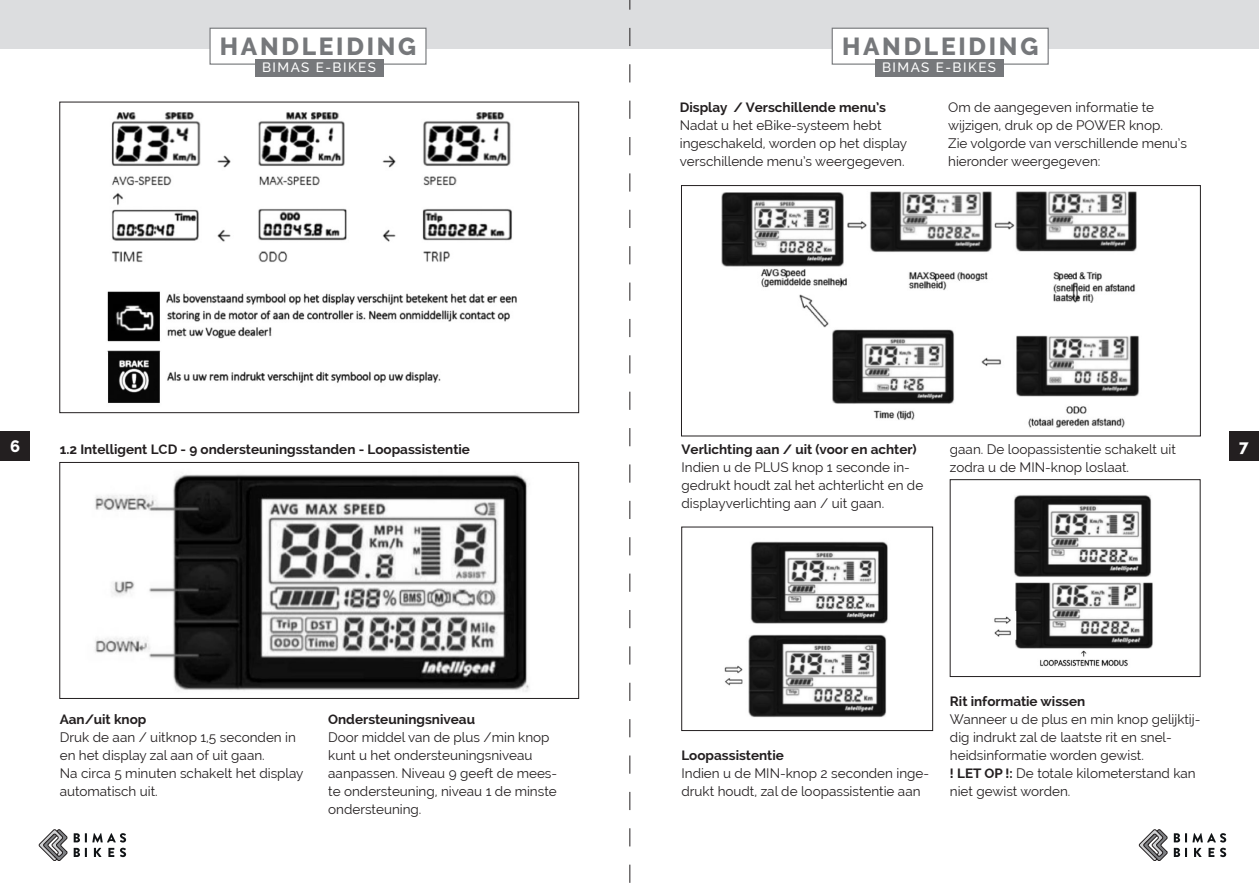
<style>
.page{position:relative;width:1259px;height:893px;background:#fff}
.page>*{position:absolute;margin:0;border:0;box-sizing:border-box;transform-origin:0 0}
.t1{font:800 24.6px "Raleway";letter-spacing:.11em;color:#76787b}
.t2{font:800 16.5px "Raleway";color:#fff}
.t3{font:13.5px/18px "Raleway";color:#231f20}
.t4{font:700 13.5px "Raleway";color:#231f20}
.t5{font:500 13.5px "Raleway";letter-spacing:.11em;color:#fff}
.s1{font-weight:700}
</style>
<div class="page">
<div style="left:0;top:0;width:629px;height:48px;background:#dcdddf"></div>
<div style="left:629px;top:0;width:630px;height:48px;background:#dcdddf"></div>
<div style="left:0;top:432px;width:30px;height:29px;background:#231f20"></div>
<div style="left:1229px;top:432px;width:30px;height:29px;background:#231f20"></div>
<svg style="left:39px;top:829px;width:29px;height:31px"></svg>
<svg style="left:74px;top:833px;width:52px;height:9px"></svg>
<svg style="left:74px;top:848px;width:13px;height:9px"></svg>
<svg style="left:94px;top:848px;width:7px;height:9px"></svg>
<svg style="left:108px;top:848px;width:6px;height:9px"></svg>
<svg style="left:120px;top:848px;width:6px;height:9px"></svg>
<svg style="left:1138px;top:829px;width:88px;height:31px"></svg>
<div style="left:832px;top:28px;width:216px;height:36px;background:#fff"></div>
<div style="left:831px;top:28px;width:217px;height:37px;border:1px solid #76787b"></div>
<div style="left:210px;top:28px;width:216px;height:36px;background:#fff"></div>
<div style="left:209px;top:28px;width:217px;height:37px;border:1px solid #76787b"></div>
<div style="left:255px;top:59px;width:128px;height:17px;background:#76787b"></div>
<div style="left:874px;top:59px;width:129px;height:17px;background:#76787b"></div>
<img style="left:107px;top:112px;width:410px;height:291px">
<div style="left:60px;top:102px;width:519px;height:311px;border:1px solid #231f20"></div>
<img style="left:95px;top:474px;width:434px;height:218px">
<div style="left:60px;top:462px;width:519px;height:237px;border:1px solid #231f20"></div>
<img style="left:724px;top:541px;width:164px;height:177px">
<div style="left:681px;top:527px;width:252px;height:204px;border:1px solid #231f20"></div>
<img style="left:994px;top:495px;width:159px;height:172px">
<div style="left:950px;top:479px;width:250px;height:198px;border:1px solid #231f20"></div>
<img style="left:721px;top:191px;width:418px;height:237px">
<div style="left:681px;top:185px;width:519px;height:251px;border:1px solid #231f20"></div>
<svg style="left:629px;top:0;width:1px;height:883px"></svg>
<h1 class="t1" style="left:220px;top:32px;width:198px">HANDLEIDING</h1>
<h1 class="t1" style="left:842px;top:32px;width:198px">HANDLEIDING</h1>
<p class="t5" style="left:262px;top:59px;width:115px">BIMAS E-BIKES</p>
<p class="t5" style="left:882px;top:59px;width:115px">BIMAS E-BIKES</p>
<p class="t4" style="left:680px;top:100px;width:208px">Display / Verschillende menu’s</p>
<p class="t3" style="left:680px;top:116px;width:229px">Nadat u het eBike-systeem hebt ingeschakeld, worden op het display verschillende menu’s weergegeven.</p>
<p class="t3" style="left:948px;top:98px;width:240px">Om de aangegeven informatie te wijzigen, druk op de POWER knop.<br>Zie volgorde van verschillende menu’s hieronder weergegeven:</p>
<p class="t2" style="left:10px;top:437px;width:12px">6</p>
<p class="t2" style="left:1239px;top:437px;width:11px">7</p>
<p class="t4" style="left:681px;top:442px;width:237px">Verlichting aan / uit (voor en achter)</p>
<p class="t3" style="left:681px;top:458px;width:243px">Indien u de PLUS knop 1 seconde in&shy;gedrukt houdt zal het achterlicht en de displayverlichting aan / uit gaan.</p>
<p class="t3" style="left:950px;top:440px;width:227px">gaan. De loopassistentie schakelt uit zodra u de MIN-knop loslaat.</p>
<p class="t4" style="left:60px;top:442px;width:412px">1.2 Intelligent LCD - 9 ondersteuningsstanden - Loopassistentie</p>
<p class="t4" style="left:60px;top:712px;width:88px">Aan/uit knop</p>
<p class="t3" style="left:60px;top:728px;width:245px">Druk de aan / uitknop 1,5 seconden in en het display zal aan of uit gaan.<br>Na circa 5 minuten schakelt het display automatisch uit.</p>
<p class="t4" style="left:328px;top:712px;width:148px">Ondersteuningsniveau</p>
<p class="t3" style="left:328px;top:728px;width:230px">Door middel van de plus /min knop kunt u het ondersteuningsniveau aanpassen. Niveau 9 geeft de mees&shy;te ondersteuning, niveau 1 de minste ondersteuning.</p>
<p class="t4" style="left:681px;top:748px;width:104px">Loopassistentie</p>
<p class="t3" style="left:681px;top:764px;width:249px">Indien u de MIN-knop 2 seconden inge&shy;drukt houdt, zal de loopassistentie aan</p>
<p class="t4" style="left:950px;top:694px;width:137px">Rit informatie wissen</p>
<p class="t3" style="left:950px;top:710px;width:252px">Wanneer u de plus en min knop gelijktij&shy;dig indrukt zal de laatste rit en snel&shy;heidsinformatie worden gewist.<br><span class="s1">! LET OP !:</span> De totale kilometerstand kan niet gewist worden.</p>
</div>
